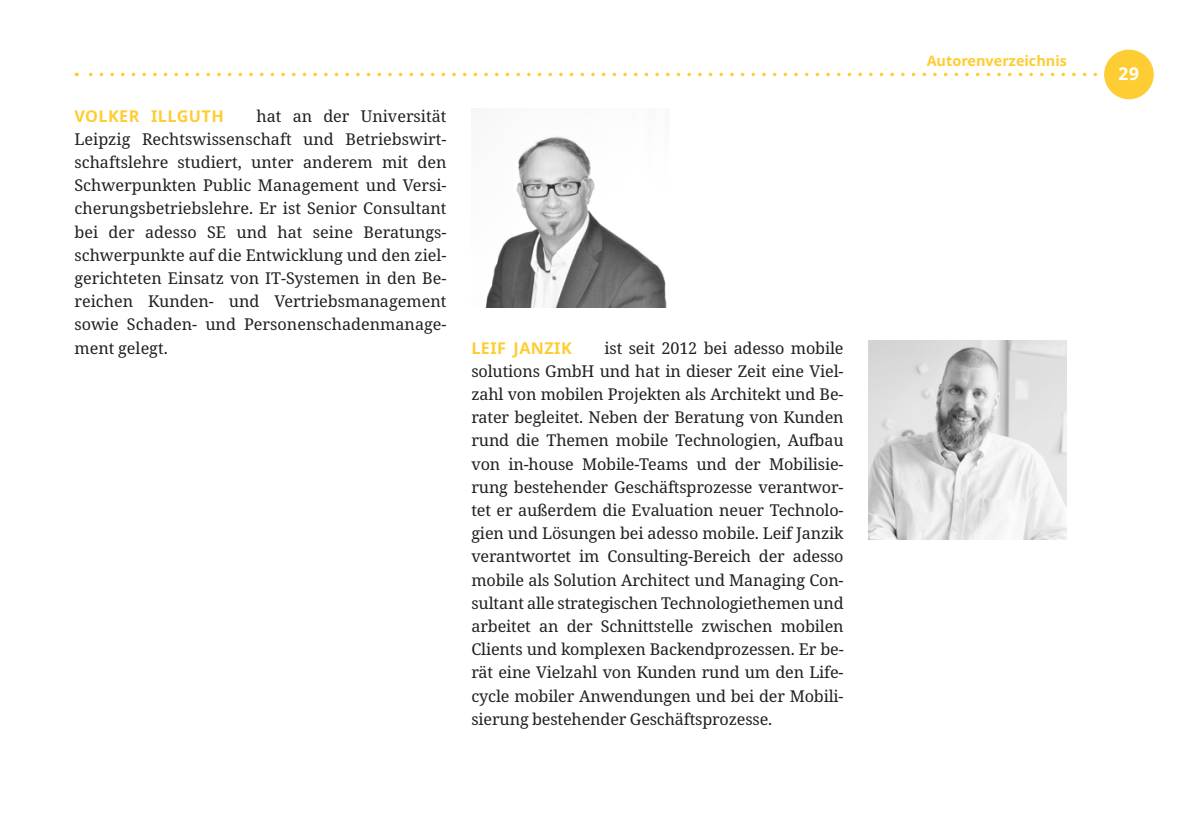
<style>
.page{position:relative;width:1191px;height:819px;background:#fff}
.page>*{position:absolute;margin:0;border:0;box-sizing:border-box;transform-origin:0 0}
.t1{font:700 17.5px "Noto Sans";color:#fff}
.t2{font:16.1px/23.1px "Noto Serif";letter-spacing:-.005em;color:#231f20;text-align:justify}
.t3{font:700 16.1px "Noto Sans";letter-spacing:.025em;color:#fecd33}
.t4{font:700 14.35px "Noto Sans";color:#fecd33}
</style>
<div class="page">
<svg style="left:76px;top:73px;width:1021px;height:3px"></svg>
<div style="left:1104px;top:50px;width:49px;height:49px;background:#fecd33;border-radius:50%"></div>
<img style="left:868px;top:340px;width:199px;height:199px">
<img style="left:485px;top:136px;width:182px;height:171px">
<p class="t2" style="left:74px;top:105px;width:374px;text-indent:182px">hat an der Universität Leipzig Rechtswissenschaft und Betriebswirt&shy;schaftslehre studiert, unter anderem mit den Schwerpunkten Public Management und Versi&shy;cherungsbetriebslehre. Er ist Senior Consultant bei der adesso SE und hat seine Beratungs&shy;schwerpunkte auf die Entwicklung und den ziel&shy;gerichteten Einsatz von IT-Systemen in den Be&shy;reichen Kunden- und Vertriebsmanagement sowie Schaden- und Personenschadenmanage&shy;ment gelegt.</p>
<p class="t3" style="left:74px;top:104px;width:151px">VOLKER ILLGUTH</p>
<p class="t2" style="left:471px;top:337px;width:374px;text-indent:133px">ist seit 2012 bei adesso mobile solutions GmbH und hat in dieser Zeit eine Viel&shy;zahl von mobilen Projekten als Architekt und Be&shy;rater begleitet. Neben der Beratung von Kunden rund die Themen mobile Technologien, -Aufbau von in-house Mobile-Teams und der Mobilisie&shy;rung bestehender Geschäftsprozesse verantwor&shy;tet er außerdem die Evaluation neuer Technolo&shy;gien und Lösungen bei adesso mobile. Leif Janzik verantwortet im Consulting-Bereich der adesso mobile als Solution Architect und -Managing Con&shy;sultant alle strategischen Technologiethemen und arbeitet an der Schnittstelle zwischen mobilen Clients und komplexen Backendprozessen. Er be&shy;rät eine Vielzahl von Kunden rund um den Life&shy;cycle mobiler Anwendungen und bei der Mobili&shy;sierung bestehender Geschäftsprozesse.</p>
<p class="t3" style="left:471px;top:336px;width:102px">LEIF JANZIK</p>
<p class="t4" style="left:926px;top:51px;width:142px">Autorenverzeichnis</p>
<p class="t1" style="left:1118px;top:62px;width:22px">29</p>
</div>
